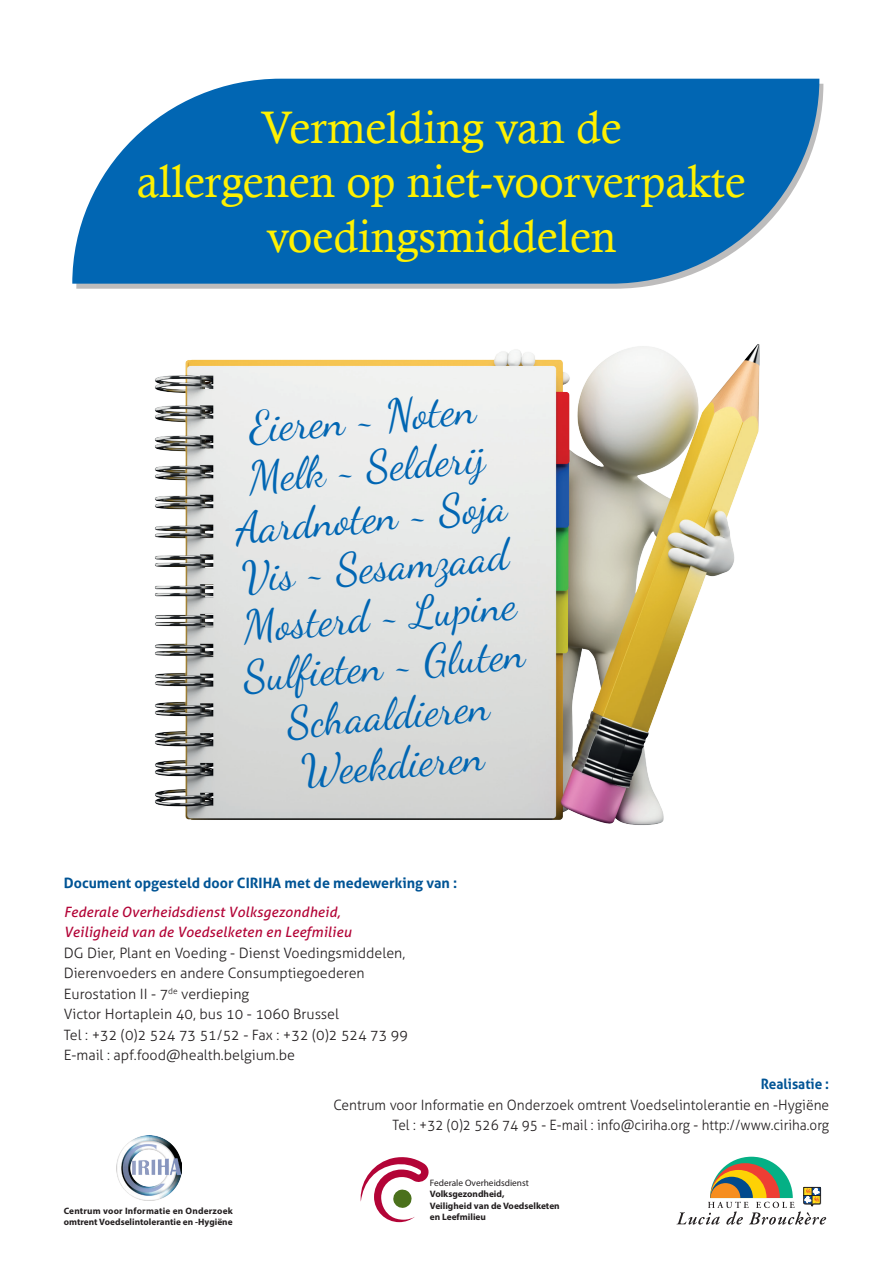
<style>
.page{position:relative;width:893px;height:1263px;background:#fff}
.page>*{position:absolute;margin:0;border:0;box-sizing:border-box;transform-origin:0 0}
.t1{font:45.6px/54.8px "Calisto";color:#fff101;text-align:center}
.t2{font:43.8px/49.5px "Dancing Script";color:#0166b3;text-align:center}
.t3{font:300 14.25px/20.5px "Aller";color:#231f20}
.t4{font:italic 14.25px/20.5px "Aller";letter-spacing:.01em;color:#b30437}
.t5{font:700 14.25px "Aller";color:#005495}
.t6{font:700 14.25px "Aller";color:#005495;scale:.95 1}
.t7{font:700 9.3px/11.2px "Myriad Pro";color:#231f20}
.t8{font:9.3px "Myriad Pro";color:#231f20}
</style>
<div class="page">
<svg style="left:676px;top:1157px;width:150px;height:67px"></svg>
<img style="left:117px;top:1135px;width:64px;height:65px">
<svg style="left:361px;top:1157px;width:68px;height:65px"></svg>
<svg style="left:76px;top:84px;width:747px;height:205px;fill:#bdbcbc"></svg>
<svg style="left:72px;top:79px;width:747px;height:205px;background:#1f77bb"></svg>
<img style="left:155px;top:344px;width:605px;height:481px">
<h1 class="t1" style="left:137px;top:99px;width:610px">Vermelding van de<br>allergenen op niet-voorverpakte voedingsmiddelen</h1>
<h2 class="t2" style="left:220px;top:406px;width:283px;rotate:-5deg">Eieren ~ Noten<br>Melk ~ Selderij<br>Aardnoten ~ Soja<br>Vis ~ Sesamzaad<br>Mosterd ~ Lupine<br>Sulfi eten ~ Gluten<br>Schaaldieren<br>Wee kdieren</h2>
<p class="t5" style="left:64px;top:874px;width:395px">Document opgesteld door CIRIHA met de medewerking van :</p>
<p class="t4" style="left:64px;top:901px;width:289px">Federale Overheidsdienst Volksgezondheid,<br>Veiligheid van de Voedselketen en Leefmilieu</p>
<p class="t3" style="left:64px;top:942px;width:346px">DG Dier, Plant en Voeding - Dienst Voedingsmiddelen, Dierenvoeders en andere Consumptiegoederen Eurostation II - 7<sup>de</sup> verdieping<br>Victor Hortaplein 40, bus 10 - 1060 Brussel<br>Tel : +32 (0)2 524 73 51/52 - Fax : +32 (0)2 524 73 99<br>E-mail : apf.food@health.belgium.be</p>
<p class="t7" style="left:64px;top:1204px;width:171px">Centrum voor Informatie en Onderzoek omtrent Voedselintolerantie en -Hygiëne</p>
<p class="t6" style="left:761px;top:1075px;width:74px">Realisatie :</p>
<p class="t3" style="left:333px;top:1094px;width:497px;text-align:right">Centrum voor Informatie en Onderzoek omtrent Voedselintolerantie en -Hygiëne<br>Tel : +32 (0)2 526 74 95 - E-mail : info@ciriha.org - http://www.ciriha.org</p>
<p class="t8" style="left:430px;top:1177px;width:101px">Federale Overheidsdienst</p>
<p class="t7" style="left:430px;top:1188px;width:131px">Volksgezondheid,<br>Veiligheid van de Voedselketen en Leefmilieu</p>
</div>
